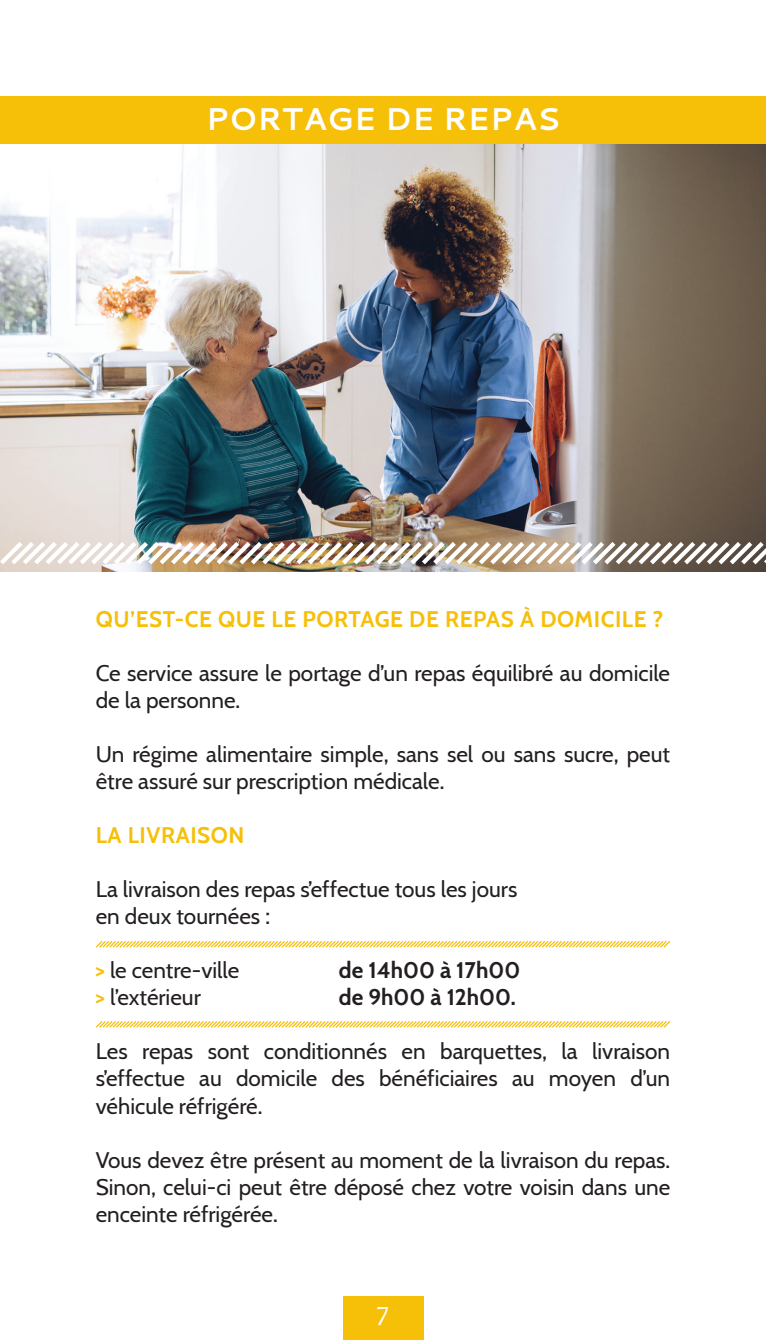
<style>
.page{position:relative;width:766px;height:1340px;background:#fff}
.page>*{position:absolute;margin:0;border:0;box-sizing:border-box;transform-origin:0 0}
.titre{font:700 31.5px "Cantarell";color:#fff}
.t1{font:27px "Candara";color:#fff}
.texte{font:22.5px/27px "Cabin";color:#231f20}
.texte-2{font:700 22.5px "Cabin";letter-spacing:.025em;color:#f6bf08}
.texte-3{font:700 22.5px "Cabin";color:#231f20}
.s1{font-weight:700;color:#f6bf08}
</style>
<div class="page">
<div style="left:342px;top:1296px;width:81px;height:43px;background:#f6bf08"></div>
<img style="left:0;top:143px;width:765px;height:428px">
<div style="left:0;top:96px;width:765px;height:47px;background:#f6bf08"></div>
<svg style="left:95px;top:941px;width:576px;height:7px"></svg>
<svg style="left:95px;top:1021px;width:576px;height:7px"></svg>
<img style="left:0;top:537px;width:765px;height:32px">
<p class="titre" style="left:206px;top:97px;width:356px">PORTAGE DE REPAS</p>
<p class="texte-2" style="left:96px;top:601px;width:569px">QU’EST-CE QUE LE PORTAGE DE REPAS À DOMICILE ?</p>
<p class="texte" style="left:96px;top:658px;width:575px">Ce service assure le portage d’un repas équilibré au domicile de la personne.</p>
<p class="texte" style="left:96px;top:739px;width:575px">Un régime alimentaire simple, sans sel ou sans sucre, peut être assuré sur prescription médicale.</p>
<p class="texte-2" style="left:96px;top:817px;width:150px">LA LIVRAISON</p>
<p class="texte" style="left:96px;top:874px;width:423px">La livraison des repas s’effectue tous les jours</p>
<p class="texte" style="left:96px;top:901px;width:176px">en deux tournées :</p>
<p class="texte" style="left:96px;top:955px;width:145px"><span class="s1">&gt;</span> le centre-ville</p>
<p class="texte-3" style="left:339px;top:952px;width:183px">de 14h00 à 17h00</p>
<p class="texte" style="left:96px;top:982px;width:107px"><span class="s1">&gt;</span> l’extérieur</p>
<p class="texte-3" style="left:339px;top:979px;width:178px">de 9h00 à 12h00.</p>
<p class="texte" style="left:96px;top:1036px;width:576px;text-align:justify">Les repas sont conditionnés en barquettes, la livraison s’effectue au domicile des bénéficiaires au moyen d’un véhicule réfrigéré.</p>
<p class="texte" style="left:96px;top:1144px;width:576px;text-align:justify">Vous devez être présent au moment de la livraison du repas.<br>Sinon, celui-ci peut être déposé chez votre voisin dans une enceinte réfrigérée.</p>
<p class="t1" style="left:376px;top:1295px;width:14px">7</p>
</div>
